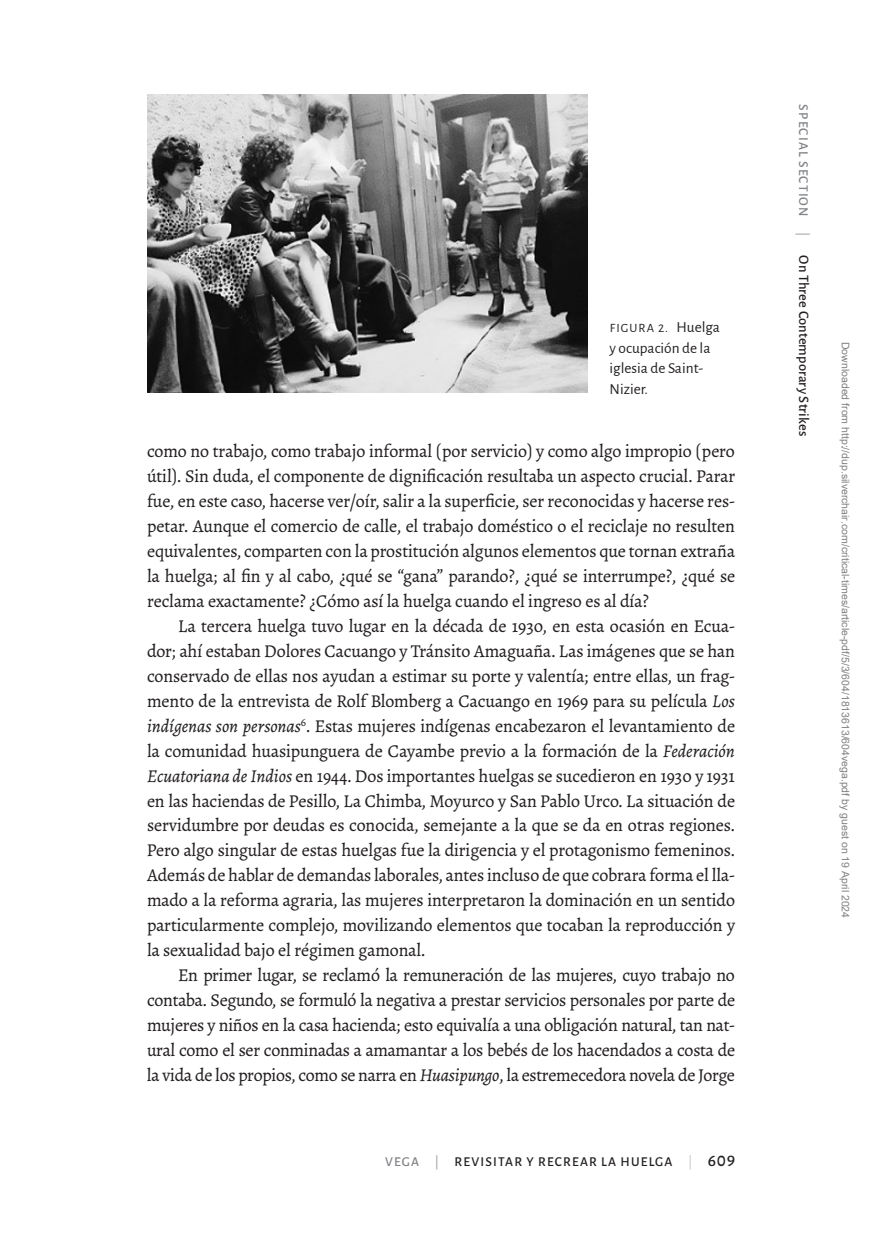
<style>
.page{position:relative;width:882px;height:1260px;background:#fff}
.page>*{position:absolute;margin:0;border:0;box-sizing:border-box;transform-origin:0 0}
.t1{font:18.2px/24.8px "Merope Basic";letter-spacing:-.005em;color:#231f20;text-align:justify}
.t2{font:15.4px/20.7px "Alegreya Sans";color:#231f20}
.t3{font:500 14.35px "Alegreya Sans";letter-spacing:.01em;color:#231f20}
.t4{font:500 13.65px "Alegreya Sans";letter-spacing:.09em;color:#231f20}
.t5{font:500 13.65px "Alegreya Sans";letter-spacing:.09em;color:#808285}
.t6{font:12.6px "Alegreya Sans";letter-spacing:.09em;color:#231f20}
.t7{font:10.5px "Arial";color:#808080}
.s1{color:#a8a9ad}
.s2{font-size:15.4px}
.s3{font-style:italic}
.s4{color:#808285}
.s5{font-weight:300;color:#a8a9ad}
.s6{font-size:17.5px}
</style>
<div class="page">
<img style="left:147px;top:95px;width:441px;height:297px">
<p class="t5" style="left:813px;top:104px;width:133px;rotate:90deg">SPECIAL SECTION <span class="s1">|</span></p>
<p class="t3" style="left:814px;top:255px;width:182px;rotate:90deg">On Three Contemporary Strikes</p>
<p class="t6" style="left:610px;top:319px;width:112px">FIGURA 2. <span class="s2">Huelga</span></p>
<p class="t2" style="left:610px;top:337px;width:102px">y ocupación de la iglesia de Saint-<br>Nizier.</p>
<p class="t7" style="left:849px;top:342px;width:578px;rotate:90deg">Downloaded from http://dup.silverchair.com/critical-times/article-pdf/5/3/604/1813613/604vega.pdf by guest on 19 April 2024</p>
<p class="t1" style="left:147px;top:438px;width:590px">como no trabajo, como trabajo informal (por servicio) y como algo impropio (pero útil). Sin duda, el componente de dignificación resultaba un aspecto crucial. Parar fue, en este caso, hacerse ver/oír, salir a la superficie, ser reconocidas y hacerse res&shy;petar. Aunque el comercio de calle, el trabajo doméstico o el reciclaje no resulten equivalentes, comparten con la prostitución algunos elementos que tornan extraña la huelga; al fin y al cabo, ¿qué se “gana” parando?, ¿qué se interrumpe?, ¿qué se reclama exactamente? ¿Cómo así la huelga cuando el ingreso es al día?</p>
<p class="t1" style="left:147px;top:612px;width:590px;text-indent:31px">La tercera huelga tuvo lugar en la década de 1930, en esta ocasión en Ecua&shy;dor; ahí estaban Dolores Cacuango y Tránsito Amaguaña. Las imágenes que se han conservado de ellas nos ayudan a estimar su porte y valentía; entre ellas, un frag&shy;mento de la entrevista de Rolf Blomberg a Cacuango en 1969 para su película <span class="s3">Los indígenas son personas</span><sup>6</sup>. Estas mujeres indígenas encabezaron el levantamiento de la comunidad huasipunguera de Cayambe previo a la formación de la <span class="s3">Federación Ecuatoriana de Indios</span> en 1944. Dos importantes huelgas se sucedieron en 1930 y 1931 en las haciendas de Pesillo, La Chimba, Moyurco y San Pablo Urco. La situación de servidumbre por deudas es conocida, semejante a la que se da en otras regiones.<br>Pero algo singular de estas huelgas fue la dirigencia y el protagonismo femeninos.<br>Además de hablar de demandas laborales, antes incluso de que cobrara forma el lla&shy;mado a la reforma agraria, las mujeres interpretaron la dominación en un sentido particularmente complejo, movilizando elementos que tocaban la reproducción y la sexualidad bajo el régimen gamonal.</p>
<p class="t1" style="left:147px;top:961px;width:590px;text-indent:31px">En primer lugar, se reclamó la remuneración de las mujeres, cuyo trabajo no contaba. Segundo, se formuló la negativa a prestar servicios personales por parte de mujeres y niños en la casa hacienda; esto equivalía a una obligación natural, tan nat&shy;ural como el ser conminadas a amamantar a los bebés de los hacendados a costa de la vida de los propios, como se narra en <span class="s3">Huasipungo</span>, la estremecedora novela de Jorge</p>
<p class="t4" style="left:385px;top:1151px;width:351px"><span class="s4">VEGA</span> <span class="s1">|</span> REVISITAR Y RECREAR LA HUELGA <span class="s5">|</span> <span class="s6">609</span></p>
</div>
